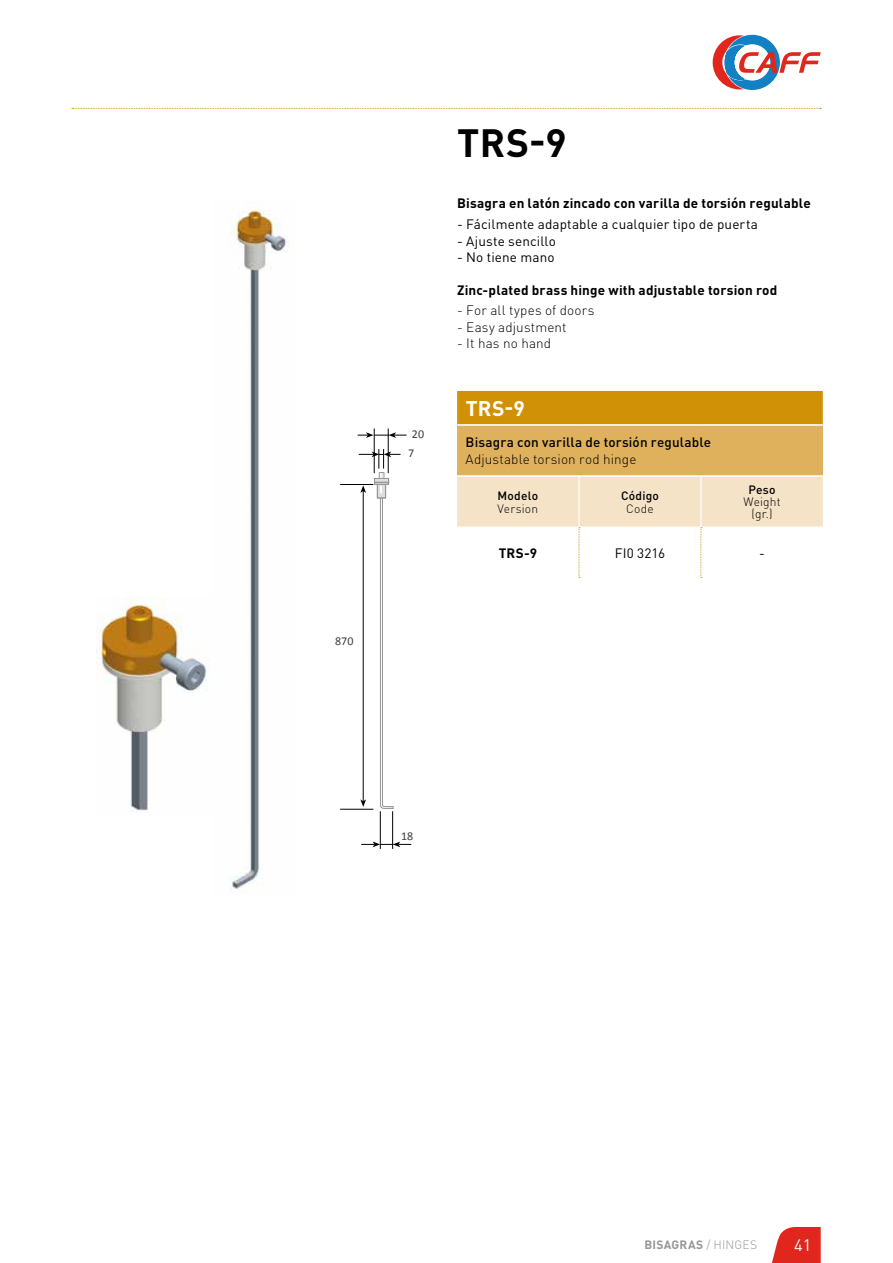
<style>
.page{position:relative;width:893px;height:1263px;background:#fff}
.page>*{position:absolute;margin:0;border:0;box-sizing:border-box;transform-origin:0 0}
.t1{font:700 39px "DIN Pro";color:#000}
.t2{font:700 21px "DIN Pro";color:#fff}
.t3{font:16.5px "DIN Pro";color:#fff}
.t4{font:700 13.5px "DIN Pro";letter-spacing:.015em;color:#000}
.t5{font:13.5px "DIN Pro";letter-spacing:.01em;color:#000}
.t6{font:300 13.5px "DIN Pro";letter-spacing:.01em;color:#000}
.t7{font:500 13.5px "DIN Pro";letter-spacing:.01em;color:#000}
.t8{font:300 12px/12px "DIN Pro";letter-spacing:.015em;color:#000;text-align:center}
.t9{font:500 12px "DIN Pro";letter-spacing:.015em;color:#000}
.t10{font:700 12px "DIN Pro";letter-spacing:.02em;color:#979696}
.t11{font:12px/19px "Calibri";color:#3c3c3b}
.s1{font-weight:300}
</style>
<div class="page">
<svg style="left:772px;top:1227px;width:49px;height:36px;background:#e43f37"></svg>
<svg style="left:72px;top:108px;width:749px;height:1px"></svg>
<svg style="left:713px;top:35px;width:108px;height:55px"></svg>
<img style="left:96px;top:597px;width:113px;height:215px">
<img style="left:229px;top:209px;width:59px;height:683px">
<hr style="left:374px;top:428px;width:1px;height:45px;background:#000">
<hr style="left:388px;top:428px;width:1px;height:45px;background:#000">
<svg style="left:358px;top:432px;width:49px;height:6px"></svg>
<hr style="left:340px;top:484px;width:33px;height:1px;background:#000">
<hr style="left:340px;top:809px;width:33px;height:1px;background:#000">
<hr style="left:392px;top:811px;width:1px;height:38px;background:#000">
<hr style="left:380px;top:811px;width:1px;height:38px;background:#000">
<svg style="left:361px;top:841px;width:50px;height:6px"></svg>
<svg style="left:359px;top:449px;width:41px;height:360px"></svg>
<div style="left:457px;top:391px;width:366px;height:33px;background:#d19106"></div>
<div style="left:457px;top:425px;width:366px;height:51px;background:#e0b15d"></div>
<hr style="left:457px;top:424px;width:122px;height:2px;background:#fff">
<hr style="left:579px;top:424px;width:122px;height:2px;background:#fff">
<hr style="left:701px;top:424px;width:122px;height:2px;background:#fff">
<hr style="left:457px;top:475px;width:122px;height:2px;background:#fff">
<hr style="left:579px;top:475px;width:122px;height:2px;background:#fff">
<hr style="left:701px;top:475px;width:122px;height:2px;background:#fff">
<svg style="left:457px;top:476px;width:366px;height:102px"></svg>
<p class="t11" style="left:335px;top:630px;width:20px">870</p>
<p class="t11" style="left:408px;top:424px;width:17px;text-indent:4px">20<br>7</p>
<h1 class="t1" style="left:457px;top:117px;width:111px">TRS-9</h1>
<p class="t4" style="left:457px;top:194px;width:355px">Bisagra en latón zincado con varilla de torsión regulable</p>
<p class="t5" style="left:457px;top:215px;width:302px">- Fácilmente adaptable a cualquier tipo de puerta</p>
<p class="t5" style="left:457px;top:232px;width:100px">- Ajuste sencillo</p>
<p class="t5" style="left:457px;top:248px;width:99px">- No tiene mano</p>
<p class="t4" style="left:457px;top:281px;width:322px">Zinc-plated brass hinge with adjustable torsion rod</p>
<p class="t6" style="left:457px;top:301px;width:139px">- For all types of doors</p>
<p class="t6" style="left:457px;top:318px;width:111px">- Easy adjustment</p>
<p class="t6" style="left:457px;top:334px;width:96px">- It has no hand</p>
<h2 class="t2" style="left:466px;top:394px;width:61px">TRS-9</h2>
<p class="t7" style="left:466px;top:433px;width:247px">Bisagra con varilla de torsión regulable</p>
<p class="t6" style="left:466px;top:450px;width:172px">Adjustable torsion rod hinge</p>
<p class="t9" style="left:498px;top:487px;width:42px">Modelo</p>
<p class="t8" style="left:498px;top:502px;width:42px">Version</p>
<p class="t9" style="left:621px;top:487px;width:39px">Código</p>
<p class="t8" style="left:626px;top:502px;width:29px">Code</p>
<p class="t9" style="left:748px;top:482px;width:29px">Peso</p>
<p class="t8" style="left:743px;top:495px;width:39px">Weight (gr.)</p>
<p class="t4" style="left:499px;top:544px;width:40px">TRS-9</p>
<p class="t5" style="left:615px;top:544px;width:52px">FI0 3216</p>
<p class="t5" style="left:759px;top:544px;width:7px">-</p>
<p class="t11" style="left:401px;top:826px;width:14px">18</p>
<p class="t10" style="left:644px;top:1236px;width:114px">BISAGRAS <span class="s1">/ HINGES</span></p>
<p class="t3" style="left:794px;top:1234px;width:19px">41</p>
</div>
